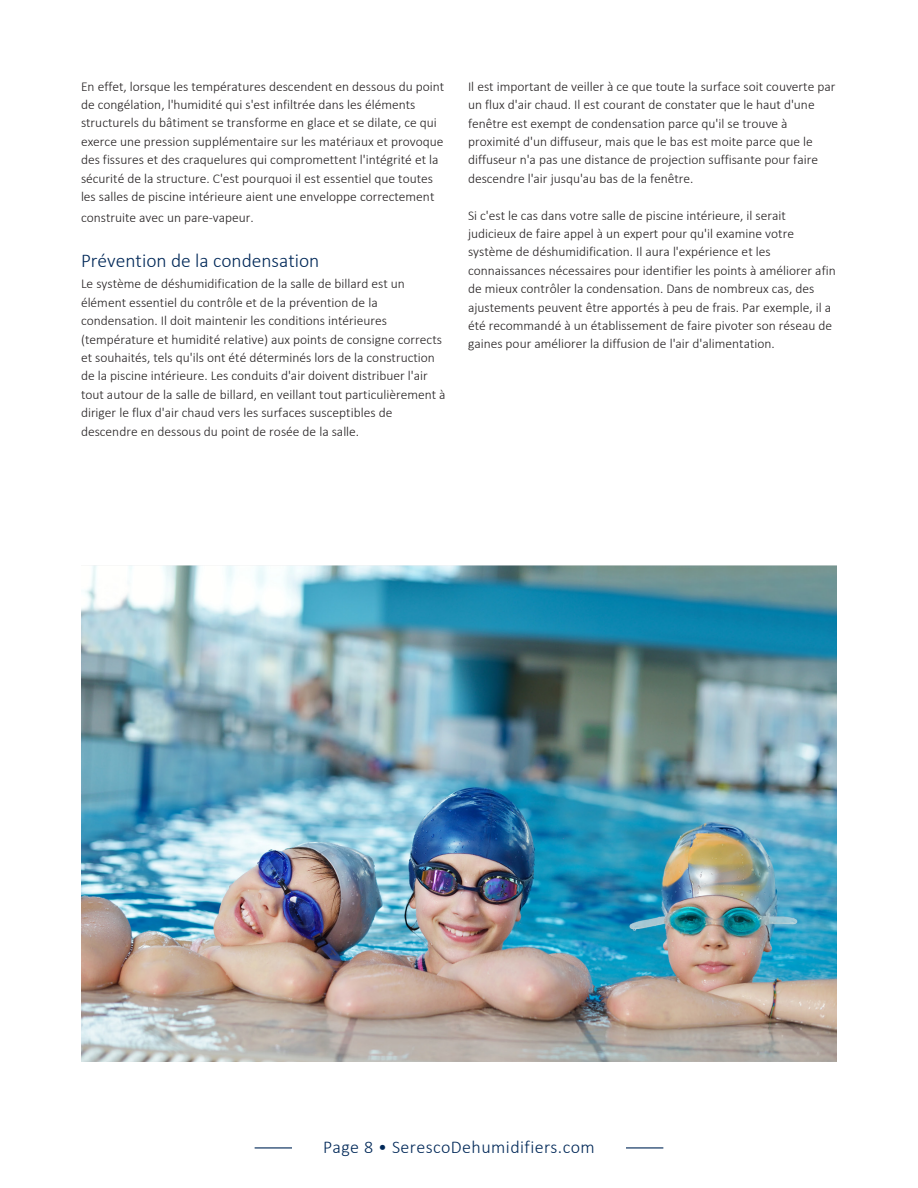
<style>
.page{position:relative;width:918px;height:1188px;background:#fff}
.page>*{position:absolute;margin:0;border:0;box-sizing:border-box;transform-origin:0 0}
.Body{font:300 19.5px "Calibri";color:#002858}
.t1{font:300 18px "Calibri";letter-spacing:.025em;color:#002858}
.Body-2{font:300 13.5px/18.5px "Calibri";color:#231f20}
</style>
<div class="page">
<hr style="left:255px;top:1147px;width:408px;height:1px;background:#002858">
<div style="left:292px;top:1140px;width:334px;height:13px;background:#fff"></div>
<img style="left:81px;top:566px;width:756px;height:496px">
<p class="Body-2" style="left:81px;top:77px;width:365px">En effet, lorsque les températures descendent en dessous du point de congélation, l'humidité qui s'est infiltrée dans les éléments structurels du bâtiment se transforme en glace et se dilate, ce qui exerce une pression supplémentaire sur les matériaux et provoque des fissures et des craquelures qui compromettent l'intégrité et la sécurité de la structure. C'est pourquoi il est essentiel que toutes les salles de piscine intérieure aient une enveloppe correctement</p>
<p class="Body-2" style="left:81px;top:208px;width:174px">construite avec un pare-vapeur.</p>
<p class="Body" style="left:81px;top:249px;width:240px">Prévention de la condensation</p>
<p class="Body-2" style="left:81px;top:275px;width:366px">Le système de déshumidification de la salle de billard est un élément essentiel du contrôle et de la prévention de la condensation. Il doit maintenir les conditions intérieures (température et humidité relative) aux points de consigne corrects et souhaités, tels qu'ils ont été déterminés lors de la construction de la piscine intérieure. Les conduits d'air doivent distribuer l'air tout autour de la salle de billard, en veillant tout particulièrement à diriger le flux d'air chaud vers les surfaces susceptibles de descendre en dessous du point de rosée de la salle.</p>
<p class="Body-2" style="left:468px;top:77px;width:369px">Il est important de veiller à ce que toute la surface soit couverte par un flux d'air chaud. Il est courant de constater que le haut d'une fenêtre est exempt de condensation parce qu'il se trouve à proximité d'un diffuseur, mais que le bas est moite parce que le diffuseur n'a pas une distance de projection suffisante pour faire descendre l'air jusqu'au bas de la fenêtre.</p>
<p class="Body-2" style="left:468px;top:206px;width:369px">Si c'est le cas dans votre salle de piscine intérieure, il serait judicieux de faire appel à un expert pour qu'il examine votre système de déshumidification. Il aura l'expérience et les connaissances nécessaires pour identifier les points à améliorer afin de mieux contrôler la condensation. Dans de nombreux cas, des ajustements peuvent être apportés à peu de frais. Par exemple, il a été recommandé à un établissement de faire pivoter son réseau de gaines pour améliorer la diffusion de l'air d'alimentation.</p>
<h2 class="t1" style="left:323px;top:1136px;width:273px">Page 8 • SerescoDehumidifiers.com</h2>
</div>
